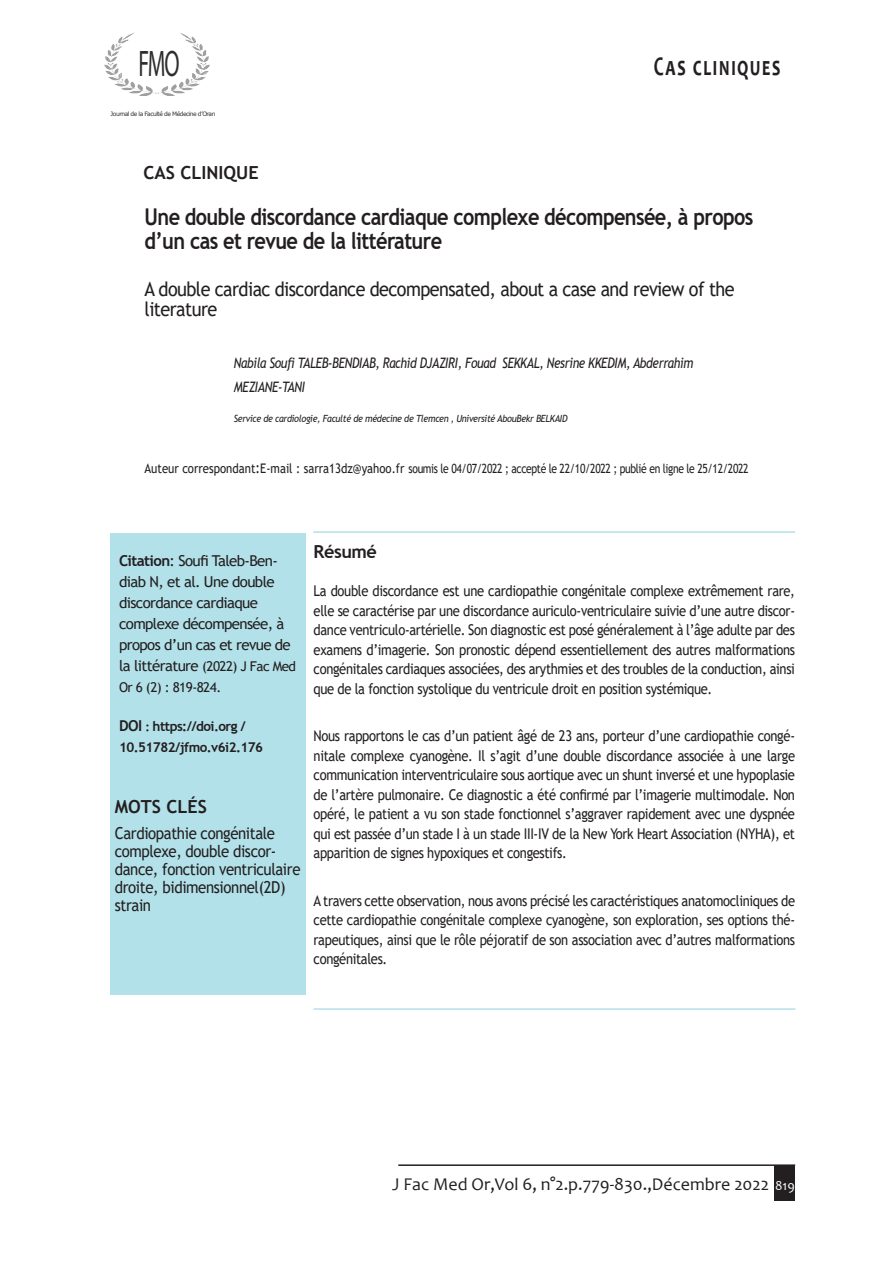
<style>
.page{position:relative;width:893px;height:1263px;background:#fff}
.page>*{position:absolute;margin:0;border:0;box-sizing:border-box;transform-origin:0 0}
.t1{font:37.05px "Myriad Pro";color:#2c2e2c;scale:.6 1}
.t2{font:700 27px "Candara";letter-spacing:.1em;color:#231f20;scale:.67 1}
.t3{font:700 23.1px/24px "Trebuchet MS";letter-spacing:-.03em;color:#231f20;scale:.86 1}
.t4{font:19.8px/19.5px "Trebuchet MS";letter-spacing:-.03em;color:#231f20;scale:.91 1}
.t5{font:18px "Candara";color:#231f20}
.t6{font:700 18px "Trebuchet MS";color:#231f20}
.t7{font:16.5px/18px "Trebuchet MS";letter-spacing:-.025em;color:#231f20;scale:.91 1}
.t8{font:15px/21px "Trebuchet MS";letter-spacing:-.04em;color:#231f20}
.t9{font:14.85px/19.5px "Trebuchet MS";letter-spacing:-.025em;color:#231f20;text-align:justify;scale:.87 1}
.t10{font:italic 14.4px/24px "Trebuchet MS";letter-spacing:-.03em;color:#231f20;scale:.83 1}
.t11{font:700 13.5px/21.6px "Trebuchet MS";letter-spacing:-.04em;color:#231f20}
.t12{font:13.5px "Trebuchet MS";letter-spacing:-.04em;color:#231f20}
.t13{font:12.75px "Trebuchet MS";letter-spacing:-.03em;color:#231f20;scale:.81 1}
.t14{font:italic 9.9px "Trebuchet MS";letter-spacing:-.03em;color:#231f20;scale:.91 1}
.t15{font:6px "Verdana";letter-spacing:-.08em;color:#2c2e2c}
.s1{font-size:13.2px}
.s2{font-size:14.85px}
.s3{font-weight:700}
.s4{font-size:13.5px}
.s5{font-size:15px}
.s6{font-size:12px}
.s7{font-size:13.5px;color:#fff}
</style>
<div class="page">
<div style="left:775px;top:1165px;width:20px;height:36px;background:#231f20"></div>
<hr style="left:398px;top:1164px;width:397px;height:2px;background:#231f20">
<div style="left:111px;top:533px;width:195px;height:461px;background:#b3e1e9"></div>
<hr style="left:313px;top:531px;width:482px;height:2px;background:#b3e1e9">
<img style="left:104px;top:32px;width:106px;height:64px">
<hr style="left:314px;top:1008px;width:481px;height:2px;background:#b3e1e9">
<p class="t1" style="left:138px;top:41px;width:70px">fmo</p>
<p class="t15" style="left:111px;top:109px;width:106px">Journal de la Faculté de Médecine d’Oran</p>
<p class="t6" style="left:144px;top:161px;width:117px">CAS CLINIQUE</p>
<p class="t2" style="left:654px;top:49px;width:190px">Cas cliniques</p>
<p class="t3" style="left:145px;top:204px;width:709px">Une double discordance cardiaque complexe décompensée, à propos d’un cas et revue de la littérature</p>
<p class="t4" style="left:145px;top:279px;width:650px">A double cardiac discordance decompensated, about a case and review of the literature</p>
<p class="t10" style="left:234px;top:350px;width:555px">Nabila Soufi TALEB-BENDIAB, Rachid DJAZIRI, Fouad SEKKAL, Nesrine KKEDIM, Abderrahim<br>MEZIANE-TANI</p>
<p class="t14" style="left:234px;top:412px;width:368px">Service de cardiologie, Faculté de médecine de Tlemcen , Université AbouBekr BELKAID</p>
<p class="t13" style="left:145px;top:460px;width:747px"><span class="s1">Auteur correspondant</span><span class="s2">:</span><span class="s1">E-mail : sarra13dz@yahoo.fr</span> soumis le 04/07/2022 ; accepté le 22/10/2022 ; publié en ligne le 25/12/2022</p>
<p class="t8" style="left:119px;top:550px;width:179px"><span class="s3">Citation</span>: Soufi Taleb-Ben&shy;diab N, et al. Une double discordance cardiaque complexe décompensée, à propos d’un cas et revue de la littérature <span class="s4">(2022) J Fac Med</span></p>
<p class="t12" style="left:119px;top:678px;width:104px">Or 6 (2) : 819-824.</p>
<p class="t11" style="left:119px;top:715px;width:146px"><span class="s5">DOI</span> <span class="s6">:</span> https://doi.org /<br>10.51782/jfmo.v6i2.176</p>
<p class="t6" style="left:115px;top:795px;width:94px">MOTS CLÉS</p>
<p class="t7" style="left:115px;top:824px;width:206px">Cardiopathie congénitale complexe, double discor&shy;dance, fonction ventriculaire droite, bidimensionnel(2D) strain</p>
<p class="t6" style="left:314px;top:540px;width:65px">Résumé</p>
<p class="t9" style="left:314px;top:581px;width:555px">La double discordance est une cardiopathie congénitale complexe extrêmement rare, elle se caractérise par une discordance auriculo-ventriculaire suivie d’une autre discor&shy;dance ventriculo-artérielle. Son diagnostic est posé généralement à l’âge adulte par des examens d’imagerie. Son pronostic dépend essentiellement des autres malformations congénitales cardiaques associées, des arythmies et des troubles de la conduction, ainsi que de la fonction systolique du ventricule droit en position systémique.</p>
<p class="t9" style="left:314px;top:726px;width:555px">Nous rapportons le cas d’un patient âgé de 23 ans, porteur d’une cardiopathie congé&shy;nitale complexe cyanogène. Il s’agit d’une double discordance associée à une large communication interventriculaire sous aortique avec un shunt inversé et une hypoplasie de l’artère pulmonaire. Ce diagnostic a été confirmé par l’imagerie multimodale. Non opéré, le patient a vu son stade fonctionnel s’aggraver rapidement avec une dyspnée qui est passée d’un stade I à un stade III-IV de la New York Heart Association (NYHA), et apparition de signes hypoxiques et congestifs.</p>
<p class="t9" style="left:314px;top:891px;width:555px">A travers cette observation, nous avons précisé les caractéristiques anatomocliniques de cette cardiopathie congénitale complexe cyanogène, son exploration, ses options thé&shy;rapeutiques, ainsi que le rôle péjoratif de son association avec d’autres malformations congénitales.</p>
<p class="t5" style="left:392px;top:1173px;width:404px">J Fac Med Or,Vol 6, n°2.p.779-830.,Décembre 2022 <span class="s7">819</span></p>
</div>
